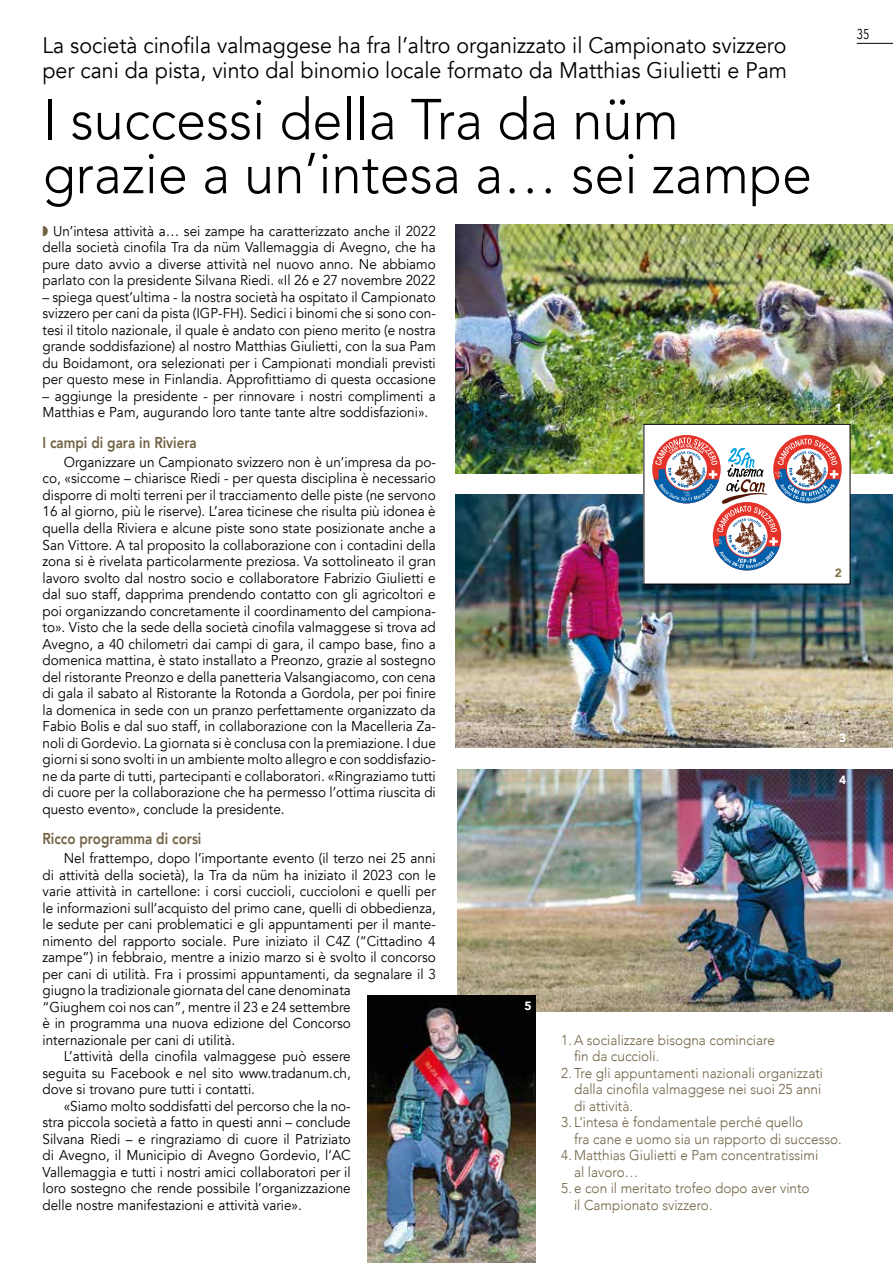
<style>
.page{position:relative;width:893px;height:1263px;background:#fff}
.page>*{position:absolute;margin:0;border:0;box-sizing:border-box;transform-origin:0 0}
.t1{font:300 57px/54px "Avenir";color:#000;scale:.95 1}
.t2{font:22.5px/25.5px "Avenir";color:#000;scale:.95 1}
.t3{font:800 15.75px "Avenir";color:#716244;scale:.85 1}
.t4{font:14.25px/16.5px "Avenir";color:#000;text-align:justify;scale:.95 1}
.t5{font:300 14.25px/16.5px "Avenir";color:#716244;scale:.95 1}
.t6{font:14.25px "Avenir Next Condensed";color:#000;scale:.95 1}
.t7{font:900 12px "Avenir";color:#fff}
.t8{font:900 12px "Avenir";color:#88774f}
</style>
<div class="page">
<img style="left:455px;top:225px;width:438px;height:248px">
<img style="left:455px;top:494px;width:438px;height:253px">
<img style="left:457px;top:769px;width:436px;height:242px">
<div style="left:644px;top:424px;width:206px;height:160px;background:#fff"></div>
<svg style="left:654px;top:437px;width:186px;height:133px"></svg>
<img style="left:368px;top:995px;width:168px;height:268px">
<hr style="left:857px;top:43px;width:36px;height:1px;background:#000">
<h2 class="t2" style="left:43px;top:33px;width:785px">La società cinofila valmaggese ha fra l’altro organizzato il Campionato svizzero per cani da pista, vinto dal binomio locale formato da Matthias Giulietti e Pam</h2>
<h1 class="t1" style="left:43px;top:93px;width:812px">I successi della Tra da nüm grazie a un’intesa a… sei zampe</h1>
<p class="t4" style="left:43px;top:223px;width:416px;text-indent:11px">Un’intesa attività a… sei zampe ha caratterizzato anche il 2022 della società cinofila Tra da nüm Vallemaggia di Avegno, che ha pure dato avvio a diverse attività nel nuovo anno. Ne abbiamo parlato con la presidente Silvana Riedi. «Il 26 e 27 novembre 2022</p>
<p class="t4" style="left:43px;top:289px;width:416px">– spiega quest’ultima - la nostra società ha ospitato il Campionato svizzero per cani da pista (IGP-FH). Sedici i binomi che si sono con&shy;tesi il titolo nazionale, il quale è andato con pieno merito (e nostra grande soddisfazione) al nostro Matthias Giulietti, con la sua Pam du Boidamont, ora selezionati per i Campionati mondiali previsti per questo mese in Finlandia. Approfittiamo di questa occasione</p>
<p class="t4" style="left:43px;top:388px;width:416px">– aggiunge la presidente - per rinnovare i nostri complimenti a<br>Matthias e Pam, augurando loro tante tante altre soddisfazioni».</p>
<p class="t3" style="left:43px;top:430px;width:183px">I campi di gara in Riviera</p>
<p class="t4" style="left:43px;top:454px;width:416px;text-indent:21px">Organizzare un Campionato svizzero non è un’impresa da po&shy;co, «siccome – chiarisce Riedi - per questa disciplina è necessario disporre di molti terreni per il tracciamento delle piste (ne servono 16 al giorno, più le riserve). L’area ticinese che risulta più idonea è quella della Riviera e alcune piste sono state posizionate anche a San Vittore. A tal proposito la collaborazione con i contadini della zona si è rivelata particolarmente preziosa. Va sottolineato il gran lavoro svolto dal nostro socio e collaboratore Fabrizio Giulietti e dal suo staff, dapprima prendendo contatto con gli agricoltori e poi organizzando concretamente il coordinamento del campiona&shy;to». Visto che la sede della società cinofila valmaggese si trova ad Avegno, a 40 chilometri dai campi di gara, il campo base, fino a domenica mattina, è stato installato a Preonzo, grazie al sostegno del ristorante Preonzo e della panetteria Valsangiacomo, con cena di gala il sabato al Ristorante la Rotonda a Gordola, per poi finire la domenica in sede con un pranzo perfettamente organizzato da Fabio Bolis e dal suo staff, in collaborazione con la Macelleria Za&shy;noli di Gordevio. La giornata si è conclusa con la premiazione. I due giorni si sono svolti in un ambiente molto allegro e con soddisfazio&shy;ne da parte di tutti, partecipanti e collaboratori. «Ringraziamo tutti di cuore per la collaborazione che ha permesso l’ottima riuscita di questo evento», conclude la presidente.</p>
<p class="t3" style="left:43px;top:826px;width:188px">Ricco programma di corsi</p>
<p class="t4" style="left:64px;top:850px;width:393px">Nel frattempo, dopo l’importante evento (il terzo nei 25 anni</p>
<p class="t4" style="left:43px;top:867px;width:416px">di attività della società), la Tra da nüm ha iniziato il 2023 con le</p>
<p class="t4" style="left:43px;top:883px;width:416px">varie attività in cartellone: i corsi cuccioli, cuccioloni e quelli per</p>
<p class="t4" style="left:43px;top:900px;width:416px">le informazioni sull’acquisto del primo cane, quelli di obbedienza,</p>
<p class="t4" style="left:43px;top:916px;width:416px">le sedute per cani problematici e gli appuntamenti per il mante-</p>
<p class="t4" style="left:43px;top:933px;width:415px">nimento del rapporto sociale. Pure iniziato il C4Z (“Cittadino 4</p>
<p class="t4" style="left:43px;top:949px;width:416px">zampe”) in febbraio, mentre a inizio marzo si è svolto il concorso</p>
<p class="t4" style="left:43px;top:966px;width:416px">per cani di utilità. Fra i prossimi appuntamenti, da segnalare il 3</p>
<p class="t4" style="left:43px;top:982px;width:326px">giugno la tradizionale giornata del cane denominata</p>
<p class="t4" style="left:43px;top:999px;width:326px">“Giughem coi nos can”, mentre il 23 e 24 settembre</p>
<p class="t4" style="left:43px;top:1015px;width:326px">è in programma una nuova edizione del Concorso</p>
<p class="t4" style="left:43px;top:1032px;width:204px">internazionale per cani di utilità.</p>
<p class="t4" style="left:64px;top:1048px;width:304px">L’attività della cinofila valmaggese può essere</p>
<p class="t4" style="left:43px;top:1065px;width:326px">seguita su Facebook e nel sito www.tradanum.ch,</p>
<p class="t4" style="left:43px;top:1081px;width:225px">dove si trovano pure tutti i contatti.</p>
<p class="t4" style="left:64px;top:1098px;width:304px">«Siamo molto soddisfatti del percorso che la no-</p>
<p class="t4" style="left:43px;top:1114px;width:326px">stra piccola società a fatto in questi anni – conclude</p>
<p class="t4" style="left:43px;top:1131px;width:326px">Silvana Riedi – e ringraziamo di cuore il Patriziato</p>
<p class="t4" style="left:43px;top:1147px;width:326px">di Avegno, il Municipio di Avegno Gordevio, l’AC</p>
<p class="t4" style="left:43px;top:1164px;width:326px">Vallemaggia e tutti i nostri amici collaboratori per il</p>
<p class="t4" style="left:43px;top:1180px;width:326px">loro sostegno che rende possibile l’organizzazione</p>
<p class="t4" style="left:43px;top:1197px;width:275px">delle nostre manifestazioni e attività varie».</p>
<p class="t7" style="left:835px;top:397px;width:9px">1</p>
<p class="t8" style="left:835px;top:562px;width:9px">2</p>
<p class="t7" style="left:839px;top:727px;width:9px">3</p>
<p class="t7" style="left:839px;top:770px;width:9px">4</p>
<p class="t7" style="left:524px;top:995px;width:9px">5</p>
<p class="t5" style="left:574px;top:1031px;width:213px;text-indent:-13px">1. A socializzare bisogna cominciare fin da cuccioli.</p>
<p class="t5" style="left:574px;top:1064px;width:264px;text-indent:-13px">2. Tre gli appuntamenti nazionali organizzati dalla cinofila valmaggese nei suoi 25 anni di attività.</p>
<p class="t5" style="left:574px;top:1114px;width:283px;text-indent:-13px">3. L’intesa è fondamentale perché quello<br>fra cane e uomo sia un rapporto di successo.</p>
<p class="t5" style="left:574px;top:1147px;width:259px;text-indent:-13px">4. Matthias Giulietti e Pam concentratissimi al lavoro…</p>
<p class="t5" style="left:574px;top:1180px;width:249px;text-indent:-13px">5. e con il meritato trofeo dopo aver vinto il Campionato svizzero.</p>
<p class="t6" style="left:857px;top:22px;width:15px">35</p>
</div>
